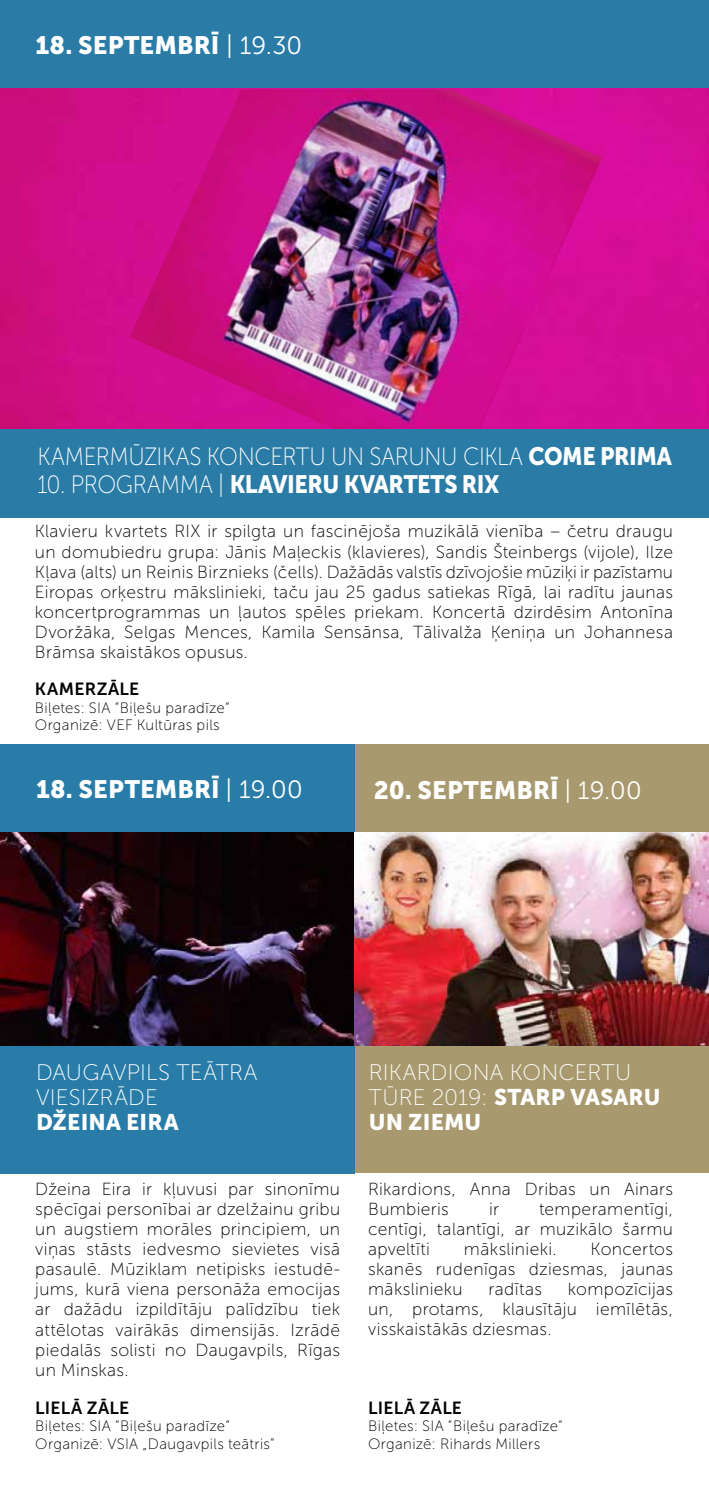
<style>
.page{position:relative;width:709px;height:1489px;background:#fff}
.page>*{position:absolute;margin:0;border:0;box-sizing:border-box;transform-origin:0 0}
.t1{font:25px "Museo Sans 900";color:#fff}
.t2{font:25px "Museo Sans 100";letter-spacing:-.015em;color:#fff;scale:.91 1}
.t3{font:25px "Museo Sans 900";letter-spacing:-.02em;color:#fff;scale:.91 1}
.t4{font:25px "Museo Sans 100";letter-spacing:-.015em;color:#fff}
.t5{font:22.5px/25px "Museo Sans 100";letter-spacing:.005em;color:#fff}
.t6{font:22.5px/25px "Museo Sans 900";letter-spacing:.005em;color:#fff}
.t7{font:17.5px/20px "Museo Sans 100";letter-spacing:.02em;color:#000;text-align:justify}
.t8{font:17.5px "Museo Sans 700";letter-spacing:.015em;color:#000}
.t9{font:15px/17.5px "Museo Sans 100";letter-spacing:.025em;color:#000}
.s1{font-family:"Museo Sans 300"}
.s2{font-family:"Museo Sans 900"}
.s3{font-family:"Museo Sans 100"}
</style>
<div class="page">
<div style="left:1px;top:743px;width:354px;height:89px;background:#287ca7"></div>
<div style="left:355px;top:743px;width:354px;height:89px;background:#a8996e"></div>
<div style="left:1px;top:1045px;width:354px;height:127px;background:#287ca7"></div>
<div style="left:355px;top:1045px;width:354px;height:127px;background:#a8996e"></div>
<div style="left:0;top:0;width:709px;height:89px;background:#2a7ca7"></div>
<img style="left:0;top:89px;width:709px;height:340px">
<div style="left:0;top:429px;width:709px;height:88px;background:#2a7ca7"></div>
<img style="left:1px;top:832px;width:708px;height:213px">
<img style="left:130px;top:89px;width:472px;height:340px">
<hr style="left:708px;top:0;width:1px;height:89px;background:#a8986e">
<hr style="left:708px;top:301px;width:1px;height:128px;background:#a8986e">
<h1 class="t1" style="left:36px;top:31px;width:268px">18. SEPTEMBRĪ <span class="s1">| 19.30</span></h1>
<h1 class="t1" style="left:35px;top:32px;width:252px">8. SEPTEMBRĪ <span class="s1">| 17.00</span></h1>
<h1 class="t2" style="left:37px;top:443px;width:698px">KAMERMŪZIKAS KONCERTU UN SARUNU CIKLA <span class="s2">COME PRIMA</span></h1>
<h1 class="t3" style="left:37px;top:470px;width:509px"><span class="s3">10. PROGRAMMA |</span> KLAVIERU KVARTETS RIX</h1>
<h1 class="t4" style="left:51px;top:444px;width:237px">ORIS UN ORĶERSTIS</h1>
<h1 class="t1" style="left:37px;top:470px;width:306px">CA ELLA CRACOVIENSIS</h1>
<p class="t7" style="left:35px;top:521px;width:639px">Klavieru kvartets RIX ir spilgta un fascinējoša muzikālā vienība – četru draugu un domubiedru grupa: Jānis Maļeckis (klavieres), Sandis Šteinbergs (vijole), Ilze Kļava (alts) un Reinis Birznieks (čells). Dažādās valstīs dzīvojošie mūziķi ir pazīstamu Eiropas orķestru mākslinieki, taču jau 25 gadus satiekas Rīgā, lai radītu jaunas koncertprogrammas un ļautos spēles priekam. Koncertā dzirdēsim Antonīna Dvoržāka, Selgas Mences, Kamila Sensānsa, Tālivalža Ķeniņa un Johannesa Brāmsa skaistākos opusus.</p>
<p class="t8" style="left:35px;top:679px;width:106px">KAMERZĀLE</p>
<p class="t9" style="left:35px;top:699px;width:196px">Biļetes: SIA “Biļešu paradīze“<br>Organizē: VEF Kultūras pils</p>
<h1 class="t1" style="left:36px;top:775px;width:268px">18. SEPTEMBRĪ <span class="s1">| 19.00</span></h1>
<h1 class="t1" style="left:374px;top:775px;width:269px">20. SEPTEMBRĪ <span class="s1">| 19.00</span></h1>
<h1 class="t1" style="left:35px;top:775px;width:353px">8. SEPTEMBRĪ <span class="s1">| 13.00-17.00</span> 1</h1>
<p class="t5" style="left:35px;top:1060px;width:180px">INTEREŠU KLUBA</p>
<p class="t6" style="left:35px;top:1084px;width:159px">LABĀKIE GADI</p>
<p class="t5" style="left:35px;top:1110px;width:115px">PASĀKUMS</p>
<p class="t5" style="left:36px;top:1059px;width:223px">DAUGAVPILS TEĀTRA<br>VIESIZRĀDE</p>
<p class="t6" style="left:36px;top:1109px;width:144px">DŽEINA EIRA</p>
<p class="t7" style="left:35px;top:1179px;width:306px">Džeina Eira ir kļuvusi par sinonīmu spēcīgai personībai ar dzelžainu gribu un augstiem morāles principiem, un viņas stāsts iedvesmo sievietes visā pasaulē. Mūziklam netipisks iestudē&shy;jums, kurā viena personāža emocijas ar dažādu izpildītāju palīdzību tiek attēlotas vairākās dimensijās. Izrādē piedalās solisti no Daugavpils, Rīgas un Minskas.</p>
<p class="t8" style="left:35px;top:1397px;width:95px">LIELĀ ZĀLE</p>
<p class="t9" style="left:35px;top:1417px;width:241px">Biļetes: SIA “Biļešu paradīze“<br>Organizē: VSIA „Daugavpils teātris”</p>
<p class="t5" style="left:368px;top:1060px;width:264px">MUZIKĀLA VĪZIJA IZRĀDĒ</p>
<p class="t6" style="left:368px;top:1084px;width:195px">ČIKĀGAS PIECĪŠI.</p>
<p class="t5" style="left:369px;top:1059px;width:264px">RIKARDIONA KONCERTU</p>
<p class="t6" style="left:369px;top:1084px;width:293px"><span class="s3">TŪRE 2019:</span> STARP VASARU<br>UN ZIEMU</p>
<p class="t7" style="left:368px;top:1179px;width:306px">Rikardions, Anna Dribas un Ainars<br>Bumbieris</p>
<p class="t7" style="left:368px;top:1199px;width:306px;text-indent:171px">temperamentīgi, centīgi, talantīgi, ar muzikālo šarmu apveltīti</p>
<p class="t7" style="left:489px;top:1199px;width:12px">ir</p>
<p class="t7" style="left:368px;top:1239px;width:306px;text-indent:222px">Koncertos skanēs rudenīgas dziesmas, jaunas mākslinieku</p>
<p class="t7" style="left:464px;top:1239px;width:94px">mākslinieki.</p>
<p class="t7" style="left:368px;top:1279px;width:306px;text-indent:200px">kompozīcijas un, protams, klausītāju iemīlētās, visskaistākās dziesmas.</p>
<p class="t7" style="left:488px;top:1279px;width:55px">radītas</p>
<p class="t8" style="left:368px;top:1397px;width:95px">LIELĀ ZĀLE</p>
<p class="t9" style="left:368px;top:1417px;width:196px">Biļetes: SIA “Biļešu paradīze“<br>Organizē: Rihards Millers</p>
</div>
